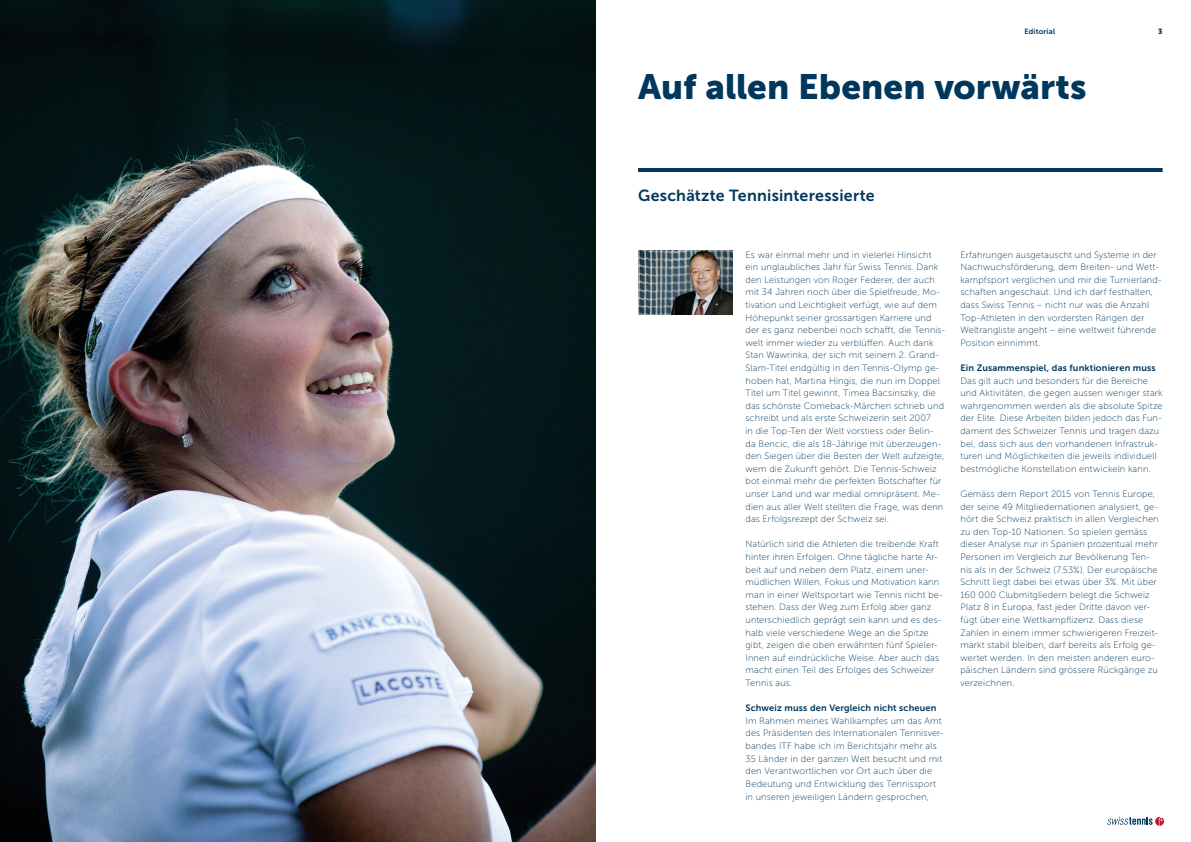
<style>
.page{position:relative;width:1191px;height:842px;background:#fff}
.page>*{position:absolute;margin:0;border:0;box-sizing:border-box;transform-origin:0 0}
.Thementitel{font:35px "Museo Sans 900";color:#00375c}
.Lead{font:16px "Museo Sans 700";letter-spacing:.015em;color:#00375c}
.Lauftext{font:9.2px/12.6px "Museo Sans 100";letter-spacing:.02em;color:#00375c}
.Zwischentitel{font:9.2px "Museo Sans 700";letter-spacing:.015em;color:#00375c}
.t1{font:7.5px "Museo Sans 700";letter-spacing:.02em;color:#00375c}
.t2{font:7.5px "Museo Sans 900";color:#00375c}
</style>
<div class="page">
<svg style="left:1107px;top:817px;width:57px;height:9px"></svg>
<hr style="left:638px;top:168px;width:524px;height:4px;background:#00375c">
<img style="left:0;top:0;width:595px;height:842px">
<img style="left:638px;top:251px;width:94px;height:64px">
<p class="t1" style="left:1024px;top:27px;width:32px">Editorial</p>
<p class="Thementitel" style="left:638px;top:67px;width:450px">Auf allen Ebenen vorwärts</p>
<p class="Lead" style="left:638px;top:186px;width:238px">Geschätzte Tennisinteressierte</p>
<p class="t2" style="left:1158px;top:27px;width:6px">3</p>
<p class="Lauftext" style="left:745px;top:248px;width:201px">Es war einmal mehr und in vielerlei Hinsicht ein unglaubliches Jahr für Swiss Tennis. Dank den Leistungen von Roger Federer, der auch mit 34 Jahren noch über die Spielfreude, Mo&shy;tivation und Leichtigkeit verfügt, wie auf dem Höhepunkt seiner grossartigen Karriere und der es ganz nebenbei noch schafft, die Tennis&shy;welt immer wieder zu verblüffen. Auch dank Stan Wawrinka, der sich mit seinem 2. Grand-Slam-Titel endgültig in den Tennis-Olymp ge&shy;hoben hat, Martina Hingis, die nun im Doppel Titel um Titel gewinnt, Timea Bacsinszky, die das schönste Comeback-Märchen schrieb und schreibt und als erste Schweizerin seit 2007<br>in die Top-Ten der Welt vorstiess oder Belin&shy;da Bencic, die als 18-Jährige mit überzeugen&shy;den Siegen über die Besten der Welt aufzeigte, wem die Zukunft gehört. Die Tennis-Schweiz bot einmal mehr die perfekten Botschafter für unser Land und war medial omnipräsent. Me&shy;dien aus aller Welt stellten die Frage, was denn das Erfolgsrezept der Schweiz sei.</p>
<p class="Lauftext" style="left:745px;top:538px;width:199px">Natürlich sind die Athleten die treibende Kraft hinter ihren Erfolgen. Ohne tägliche harte Ar&shy;beit auf und neben dem Platz, einem uner&shy;müdlichen Willen, Fokus und Motivation kann man in einer Weltsportart wie Tennis nicht be&shy;stehen. Dass der Weg zum Erfolg aber ganz unterschiedlich geprägt sein kann und es des&shy;halb viele verschiedene Wege an die Spitze gibt, zeigen die oben erwähnten fünf Spieler-Innen auf eindrückliche Weise. Aber auch das macht einen Teil des Erfolges des Schweizer Tennis aus.</p>
<p class="Zwischentitel" style="left:745px;top:703px;width:192px">Schweiz muss den Vergleich nicht scheuen</p>
<p class="Lauftext" style="left:745px;top:714px;width:199px">Im Rahmen meines Wahlkampfes um das Amt des Präsidenten des Internationalen Tennisver&shy;bandes ITF habe ich im Berichtsjahr mehr als 35 Länder in der ganzen Welt besucht und mit den Verantwortlichen vor Ort auch über die Bedeutung und Entwicklung des Tennissport in unseren jeweiligen Ländern gesprochen,</p>
<p class="Lauftext" style="left:960px;top:248px;width:202px">Erfahrungen ausgetauscht und Systeme in der Nachwuchsförderung, dem Breiten- und Wett&shy;kampfsport verglichen und mir die Turnierland&shy;schaften angeschaut. Und ich darf festhalten, dass Swiss Tennis – nicht nur was die Anzahl Top-Athleten in den vordersten Rängen der Weltrangliste angeht – eine weltweit führende Position einnimmt.</p>
<p class="Zwischentitel" style="left:960px;top:363px;width:197px">Ein Zusammenspiel, das funktionieren muss</p>
<p class="Lauftext" style="left:960px;top:374px;width:204px">Das gilt auch und besonders für die Bereiche und Aktivitäten, die gegen aussen weniger stark wahrgenommen werden als die absolute Spitze der Elite. Diese Arbeiten bilden jedoch das Fun&shy;dament des Schweizer Tennis und tragen dazu bei, dass sich aus den vorhandenen Infrastruk&shy;turen und Möglichkeiten die jeweils individuell bestmögliche Konstellation entwickeln kann.</p>
<p class="Lauftext" style="left:960px;top:488px;width:200px">Gemäss dem Report 2015 von Tennis Europe, der seine 49 Mitgliedernationen analysiert, ge&shy;hört die Schweiz praktisch in allen Vergleichen zu den Top-10 Nationen. So spielen gemäss dieser Analyse nur in Spanien prozentual mehr Personen im Vergleich zur Bevölkerung Ten&shy;nis als in der Schweiz (7.53%). Der europäische Schnitt liegt dabei bei etwas über 3%. Mit über 160 000 Clubmitgliedern belegt die Schweiz Platz 8 in Europa, fast jeder Dritte davon ver&shy;fügt über eine Wettkampflizenz. Dass diese Zahlen in einem immer schwierigeren Freizeit&shy;markt stabil bleiben, darf bereits als Erfolg ge&shy;wertet werden. In den meisten anderen euro&shy;päischen Ländern sind grössere Rückgänge zu verzeichnen.</p>
</div>
